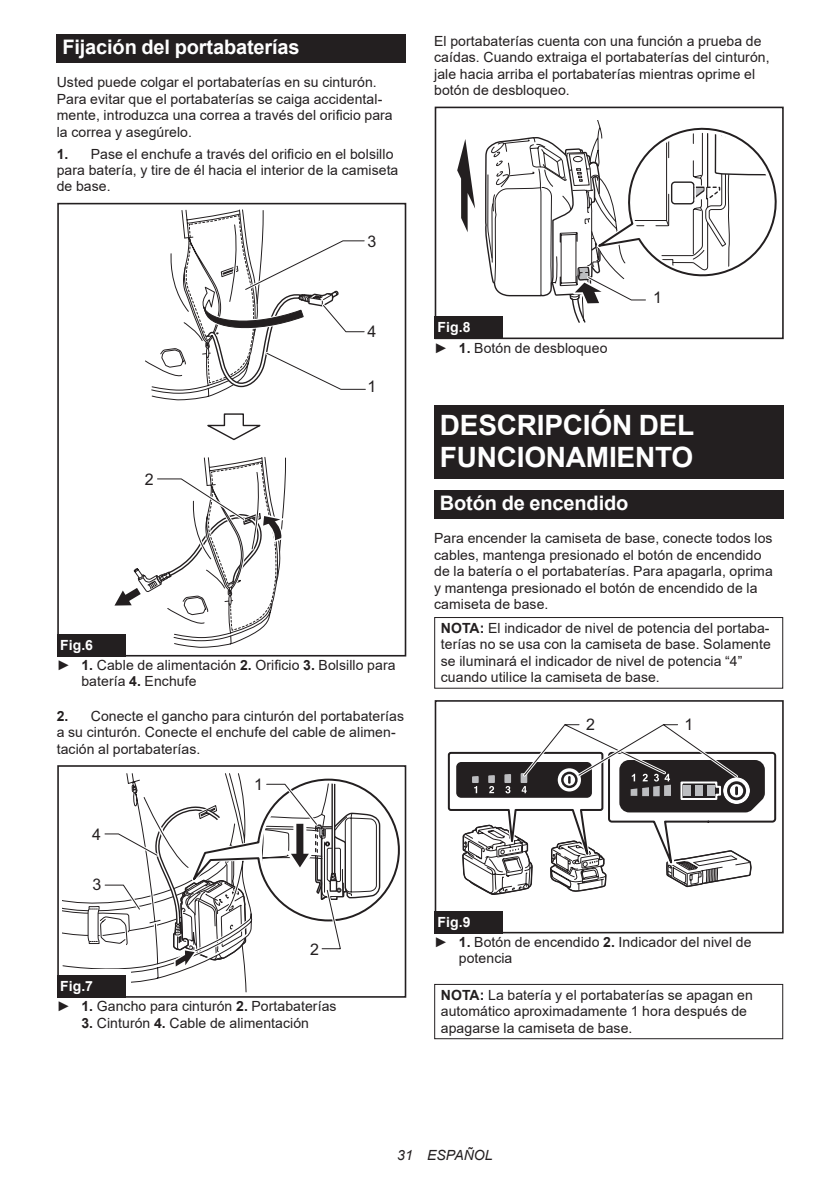
<style>
.page{position:relative;width:840px;height:1191px;background:#fff}
.page>*{position:absolute;margin:0;border:0;box-sizing:border-box;transform-origin:0 0}
.t1{font:700 28px/32.8px "Arial";letter-spacing:-.01em;color:#fff}
.t2{font:700 20px "Arial";letter-spacing:-.01em;color:#fff}
.t3{font:16px "Arial";color:#231f20}
.t4{font:14px/16.4px "Arial";letter-spacing:.005em;color:#231f20}
.t5{font:italic 14px "Arial";letter-spacing:.005em;color:#231f20}
.s1{font-weight:700}
.s2{font-weight:700;color:#fff}
</style>
<div class="page">
<div style="left:57px;top:34px;width:348px;height:29px;background:#231f20"></div>
<div style="left:57px;top:203px;width:349px;height:453px;border:2px solid #231f20"></div>
<svg style="left:114px;top:457px;width:177px;height:199px"></svg>
<svg style="left:145px;top:209px;width:221px;height:232px"></svg>
<div style="left:57px;top:634px;width:68px;height:22px;background:#231f20"></div>
<div style="left:57px;top:765px;width:349px;height:232px;border:2px solid #231f20"></div>
<svg style="left:63px;top:773px;width:339px;height:224px"></svg>
<div style="left:57px;top:975px;width:68px;height:22px;background:#231f20"></div>
<svg style="left:457px;top:139px;width:18px;height:93px"></svg>
<div style="left:434px;top:107px;width:349px;height:232px;border:2px solid #231f20"></div>
<svg style="left:485px;top:120px;width:298px;height:219px"></svg>
<div style="left:434px;top:316px;width:68px;height:23px;background:#231f20"></div>
<div style="left:434px;top:405px;width:348px;height:74px;background:#231f20"></div>
<div style="left:434px;top:490px;width:348px;height:28px;background:#231f20"></div>
<div style="left:434px;top:617px;width:348px;height:71px;border:1px solid #231f20"></div>
<div style="left:434px;top:700px;width:349px;height:233px;border:2px solid #231f20"></div>
<svg style="left:447px;top:724px;width:330px;height:171px"></svg>
<div style="left:434px;top:910px;width:68px;height:23px;background:#231f20"></div>
<div style="left:434px;top:984px;width:348px;height:55px;border:1px solid #231f20"></div>
<h2 class="t2" style="left:62px;top:33px;width:239px">Fijación del portabaterías</h2>
<p class="t4" style="left:57px;top:74px;width:337px">Usted puede colgar el portabaterías en su cinturón.<br>Para evitar que el portabaterías se caiga accidental&shy;mente, introduzca una correa a través del orificio para la correa y asegúrelo.</p>
<p class="t4" style="left:57px;top:145px;width:343px"><span class="s1">1.</span> Pase el enchufe a través del orificio en el bolsillo para batería, y tire de él hacia el interior de la camiseta de base.</p>
<p class="t3" style="left:367px;top:230px;width:10px">3</p>
<p class="t3" style="left:367px;top:320px;width:10px">4</p>
<p class="t3" style="left:145px;top:468px;width:10px">2</p>
<p class="t3" style="left:367px;top:376px;width:10px">1</p>
<p class="t4" style="left:57px;top:634px;width:340px;line-height:20.2px"><span class="s2">Fig.6<br></span>► <span class="s1">1.</span> Cable de alimentación <span class="s1">2.</span> Orificio <span class="s1">3.</span> Bolsillo para</p>
<p class="t4" style="left:81px;top:673px;width:116px">batería <span class="s1">4.</span> Enchufe</p>
<p class="t4" style="left:57px;top:708px;width:348px"><span class="s1">2.</span> Conecte el gancho para cinturón del portabaterías a su cinturón. Conecte el enchufe del cable de alimen&shy;tación al portabaterías.</p>
<p class="t3" style="left:254px;top:773px;width:10px">1</p>
<p class="t3" style="left:92px;top:823px;width:10px">4</p>
<p class="t3" style="left:92px;top:873px;width:10px">3</p>
<p class="t3" style="left:310px;top:938px;width:10px">2</p>
<p class="t4" style="left:57px;top:975px;width:281px;line-height:20.2px"><span class="s2">Fig.7<br></span>► <span class="s1">1.</span> Gancho para cinturón <span class="s1">2.</span> Portabaterías</p>
<p class="t4" style="left:81px;top:1014px;width:229px"><span class="s1">3.</span> Cinturón <span class="s1">4.</span> Cable de alimentación</p>
<p class="t4" style="left:434px;top:33px;width:337px">El portabaterías cuenta con una función a prueba de caídas. Cuando extraiga el portabaterías del cinturón, jale hacia arriba el portabaterías mientras oprime el botón de desbloqueo.</p>
<p class="t4" style="left:434px;top:317px;width:175px;line-height:20.2px"><span class="s2">Fig.8<br></span>► <span class="s1">1.</span> Botón de desbloqueo</p>
<p class="t3" style="left:652px;top:287px;width:10px">1</p>
<h1 class="t1" style="left:439px;top:408px;width:256px">DESCRIPCIÓN DEL<br>FUNCIONAMIENTO</h1>
<h2 class="t2" style="left:439px;top:489px;width:190px">Botón de encendido</h2>
<p class="t4" style="left:434px;top:530px;width:340px">Para encender la camiseta de base, conecte todos los cables, mantenga presionado el botón de encendido de la batería o el portabaterías. Para apagarla, oprima y mantenga presionado el botón de encendido de la camiseta de base.</p>
<p class="t4" style="left:440px;top:619px;width:331px"><span class="s1">NOTA:</span> El indicador de nivel de potencia del portaba&shy;terías no se usa con la camiseta de base. Solamente se iluminará el indicador de nivel de potencia “4” cuando utilice la camiseta de base.</p>
<p class="t3" style="left:585px;top:713px;width:10px">2</p>
<p class="t3" style="left:684px;top:713px;width:10px">1</p>
<p class="t4" style="left:434px;top:911px;width:319px;line-height:20.2px"><span class="s2">Fig.9<br></span>► <span class="s1">1.</span> Botón de encendido <span class="s1">2.</span> Indicador del nivel de</p>
<p class="t4" style="left:458px;top:950px;width:55px">potencia</p>
<p class="t4" style="left:440px;top:986px;width:313px"><span class="s1">NOTA:</span> La batería y el portabaterías se apagan en automático aproximadamente 1 hora después de apagarse la camiseta de base.</p>
<p class="t5" style="left:397px;top:1146px;width:97px">31 ESPAÑOL</p>
</div>
